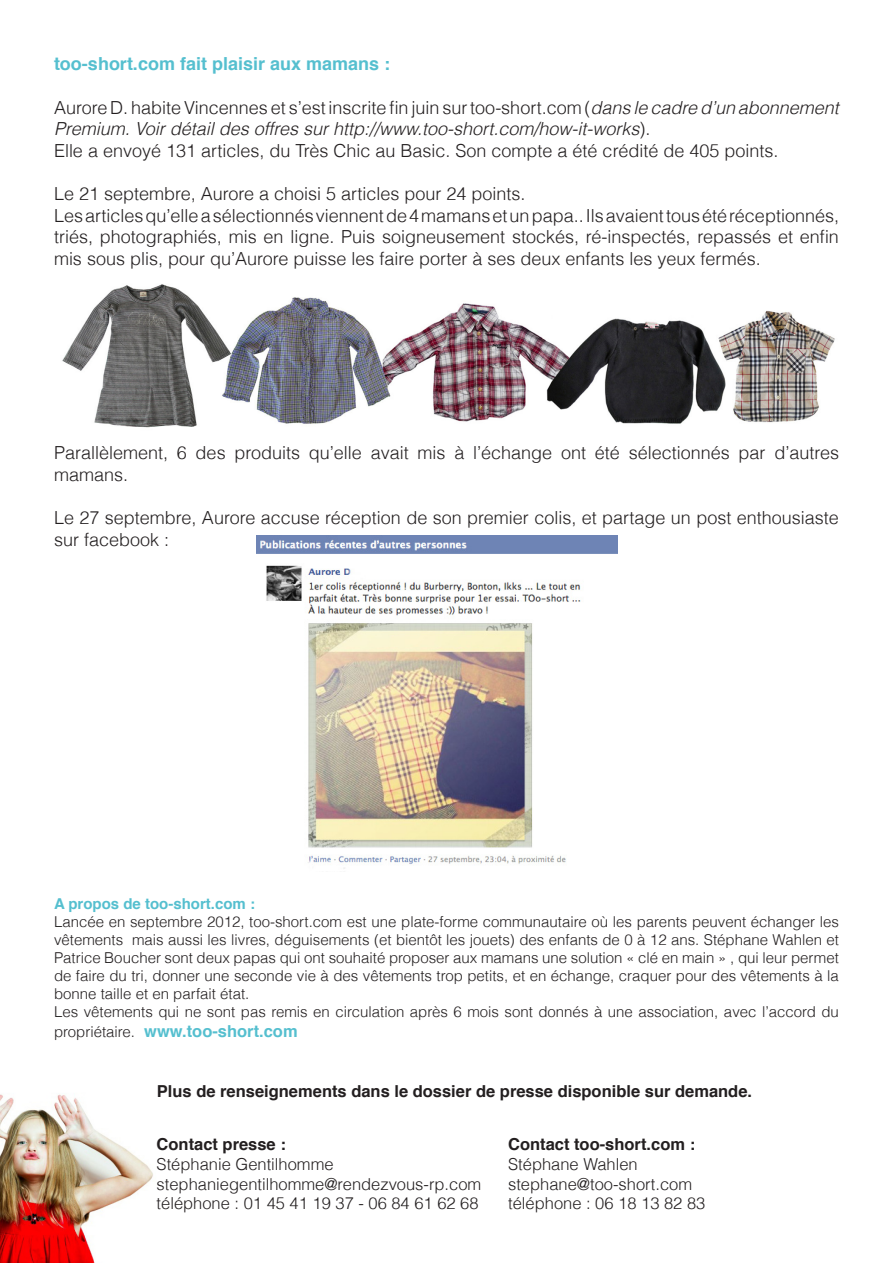
<style>
.page{position:relative;width:893px;height:1263px;background:#fff}
.page>*{position:absolute;margin:0;border:0;box-sizing:border-box;transform-origin:0 0}
.t1{font:300 18px/21.6px "Helvetica";color:#231f20}
.t2{font:italic 300 18px/21.6px "Helvetica";color:#231f20}
.t3{font:700 18px "Helvetica";color:#55bfcf}
.t4{font:300 16.5px "Helvetica";color:#231f20}
.t5{font:700 16.5px "Helvetica";color:#231f20}
.t6{font:700 16.5px "Helvetica";color:#55bfcf}
.t7{font:300 15px/18px "Helvetica";color:#231f20;text-align:justify}
.t8{font:700 15px "Helvetica";color:#55bfcf}
.s1{font-style:normal}
.s2{font-weight:300;font-size:15px;color:#231f20}
</style>
<div class="page">
<img style="left:0;top:1094px;width:153px;height:169px">
<img style="left:62px;top:284px;width:773px;height:144px">
<img style="left:257px;top:536px;width:361px;height:333px">
<p class="t3" style="left:54px;top:50px;width:338px">too-short.com fait plaisir aux mamans :</p>
<p class="t2" style="left:54px;top:97px;width:786px"><span class="s1">Aurore D. habite Vincennes et s’est inscrite fin juin sur too-short.com (</span>dans le cadre d’un abonnement<br>Premium. Voir détail des offres sur http://www.too-short.com/how-it-works<span class="s1">).</span></p>
<p class="t1" style="left:54px;top:140px;width:726px">Elle a envoyé 131 articles, du Très Chic au Basic. Son compte a été crédité de 405 points.</p>
<p class="t1" style="left:54px;top:183px;width:473px">Le 21 septembre, Aurore a choisi 5 articles pour 24 points.</p>
<p class="t1" style="left:54px;top:204px;width:786px;text-align:justify">Les articles qu’elle a sélectionnés viennent de 4 mamans et un papa.. Ils avaient tous été réceptionnés, triés, photographiés, mis en ligne. Puis soigneusement stockés, ré-inspectés, repassés et enfin mis sous plis, pour qu’Aurore puisse les faire porter à ses deux enfants les yeux fermés.</p>
<p class="t1" style="left:54px;top:442px;width:786px">Parallèlement, 6 des produits qu’elle avait mis à l’échange ont été sélectionnés par d’autres mamans.</p>
<p class="t1" style="left:54px;top:507px;width:786px">Le 27 septembre, Aurore accuse réception de son premier colis, et partage un post enthousiaste sur facebook :</p>
<p class="t8" style="left:54px;top:892px;width:203px">A propos de too-short.com :</p>
<p class="t7" style="left:54px;top:913px;width:786px">Lancée en septembre 2012, too-short.com est une plate-forme communautaire où les parents peuvent échanger les vêtements mais aussi les livres, déguisements (et bientôt les jouets) des enfants de 0 à 12 ans. Stéphane Wahlen et Patrice Boucher sont deux papas qui ont souhaité proposer aux mamans une solution « clé en main » , qui leur permet de faire du tri, donner une seconde vie à des vêtements trop petits, et en échange, craquer pour des vêtements à la bonne taille et en parfait état.</p>
<p class="t7" style="left:54px;top:1003px;width:786px">Les vêtements qui ne sont pas remis en circulation après 6 mois sont donnés à une association, avec l’accord du</p>
<p class="t6" style="left:54px;top:1018px;width:245px"><span class="s2">propriétaire.</span> www.too-short.com</p>
<p class="t5" style="left:157px;top:1078px;width:597px">Plus de renseignements dans le dossier de presse disponible sur demande.</p>
<p class="t5" style="left:157px;top:1131px;width:131px">Contact presse :</p>
<p class="t4" style="left:157px;top:1153px;width:178px">Stéphanie Gentilhomme</p>
<p class="t4" style="left:157px;top:1173px;width:326px">stephaniegentilhomme@rendezvous-rp.com</p>
<p class="t4" style="left:157px;top:1193px;width:323px">téléphone : 01 45 41 19 37 - 06 84 61 62 68</p>
<p class="t5" style="left:508px;top:1131px;width:188px">Contact too-short.com :</p>
<p class="t4" style="left:508px;top:1153px;width:131px">Stéphane Wahlen</p>
<p class="t4" style="left:508px;top:1173px;width:186px">stephane@too-short.com</p>
<p class="t4" style="left:508px;top:1193px;width:199px">téléphone : 06 18 13 82 83</p>
</div>
